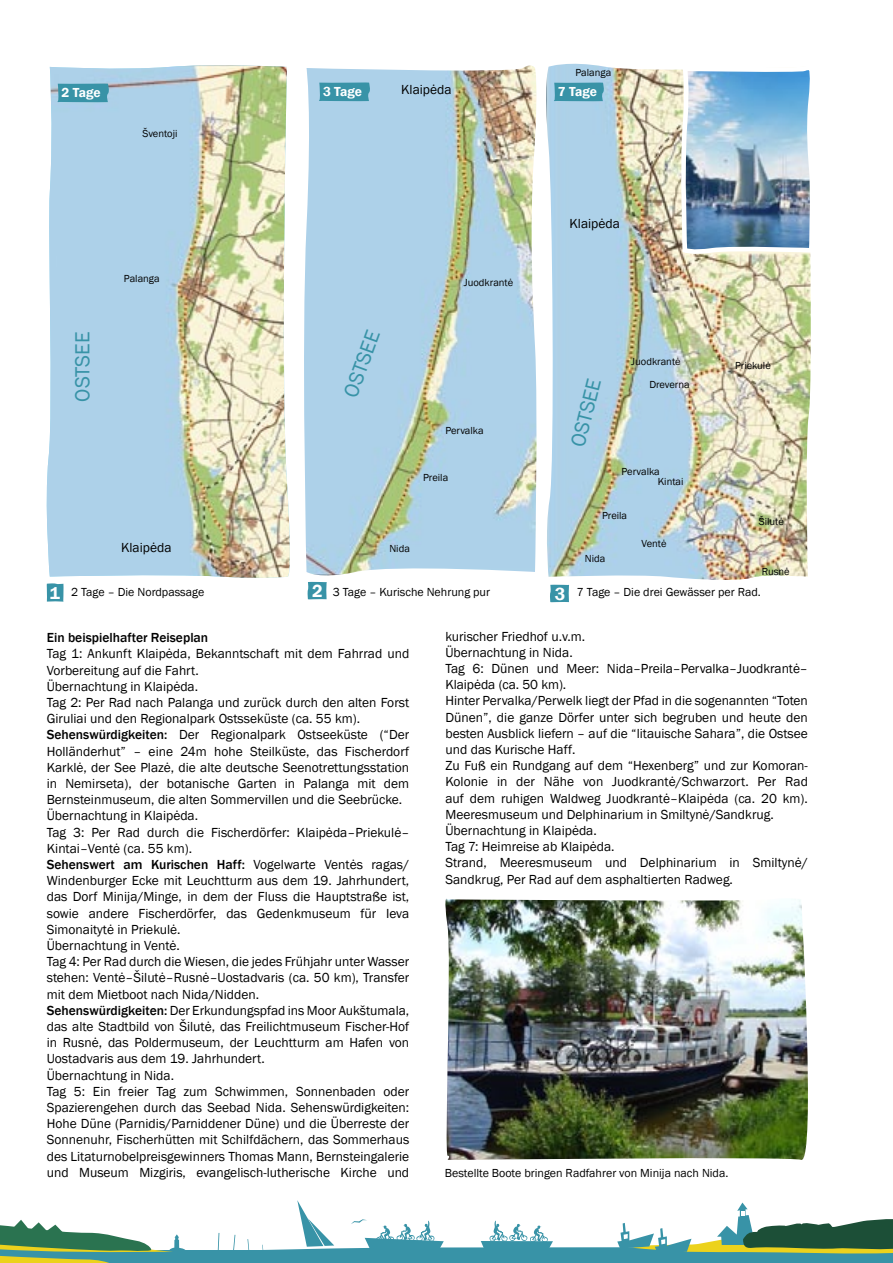
<style>
.page{position:relative;width:893px;height:1263px;background:#fff}
.page>*{position:absolute;margin:0;border:0;box-sizing:border-box;transform-origin:0 0}
.body_Minion{font:21px "Franklin Gothic";color:#3893a7}
.Body_bullets{font:600 18.15px "Franklin Gothic";color:#fff}
.Body_bullets-2{font:600 17.4px "Franklin Gothic";color:#fff}
.Body{font:13.5px/16.2px "Franklin Gothic";color:#000;text-align:justify}
.Body-2{font:500 13.5px "Franklin Gothic";color:#000}
.zemelaio_7{font:13.5px "Franklin Gothic";color:#000}
.poFoto{font:600 13.5px "Franklin Gothic";color:#fff}
.poFoto-2{font:12px "Franklin Gothic";color:#000}
.Paantraste_12{font:12px "Franklin Gothic";color:#000}
.zemelaio_7-2{font:10.5px "Franklin Gothic";color:#000}
.s1{font-weight:500}
</style>
<div class="page">
<svg style="left:0;top:1200px;width:893px;height:63px"></svg>
<img style="left:46px;top:65px;width:244px;height:513px">
<img style="left:546px;top:63px;width:265px;height:517px">
<img style="left:445px;top:898px;width:363px;height:262px">
<img style="left:304px;top:65px;width:233px;height:510px">
<svg style="left:57px;top:83px;width:53px;height:19px"></svg>
<svg style="left:318px;top:82px;width:53px;height:19px"></svg>
<svg style="left:553px;top:82px;width:52px;height:19px"></svg>
<svg style="left:47px;top:583px;width:17px;height:19px"></svg>
<svg style="left:307px;top:582px;width:20px;height:17px"></svg>
<svg style="left:550px;top:585px;width:19px;height:17px"></svg>
<img style="left:677px;top:64px;width:134px;height:189px">
<p class="zemelaio_7-2" style="left:575px;top:66px;width:37px">Palanga</p>
<p class="zemelaio_7" style="left:401px;top:81px;width:52px">Klaipėda</p>
<p class="poFoto" style="left:62px;top:84px;width:41px">2 Tage</p>
<p class="poFoto" style="left:323px;top:83px;width:41px">3 Tage</p>
<p class="poFoto" style="left:558px;top:83px;width:41px">7 Tage</p>
<p class="zemelaio_7-2" style="left:142px;top:127px;width:37px">Šventoji</p>
<p class="body_Minion" style="left:69px;top:402px;width:71px;rotate:-90deg">OSTSEE</p>
<p class="zemelaio_7-2" style="left:124px;top:272px;width:37px">Palanga</p>
<p class="zemelaio_7" style="left:121px;top:539px;width:52px">Klaipėda</p>
<p class="body_Minion" style="left:338px;top:392px;width:71px;rotate:-70deg">OSTSEE</p>
<p class="zemelaio_7-2" style="left:464px;top:276px;width:51px">Juodkrantė</p>
<p class="zemelaio_7-2" style="left:445px;top:424px;width:40px">Pervalka</p>
<p class="zemelaio_7-2" style="left:423px;top:471px;width:27px">Preila</p>
<p class="zemelaio_7-2" style="left:389px;top:542px;width:22px">Nida</p>
<p class="zemelaio_7" style="left:569px;top:215px;width:52px">Klaipėda</p>
<p class="body_Minion" style="left:565px;top:443px;width:71px;rotate:-76deg">OSTSEE</p>
<p class="zemelaio_7-2" style="left:631px;top:354px;width:51px">Juodkrantė</p>
<p class="zemelaio_7-2" style="left:649px;top:378px;width:42px">Dreverna</p>
<p class="zemelaio_7-2" style="left:622px;top:465px;width:40px">Pervalka</p>
<p class="zemelaio_7-2" style="left:602px;top:509px;width:27px">Preila</p>
<p class="zemelaio_7-2" style="left:585px;top:552px;width:22px">Nida</p>
<p class="zemelaio_7-2" style="left:658px;top:475px;width:27px">Kintai</p>
<p class="zemelaio_7-2" style="left:642px;top:537px;width:27px">Ventė</p>
<p class="zemelaio_7-2" style="left:735px;top:358px;width:37px">Priekulė</p>
<p class="zemelaio_7-2" style="left:759px;top:515px;width:27px">Šilutė</p>
<p class="zemelaio_7-2" style="left:762px;top:565px;width:29px">Rusnė</p>
<p class="Body_bullets-2" style="left:50px;top:582px;width:12px">1</p>
<p class="Paantraste_12" style="left:71px;top:585px;width:135px">2 Tage – Die Nordpassage</p>
<p class="Body_bullets" style="left:312px;top:579px;width:12px">2</p>
<p class="poFoto-2" style="left:333px;top:585px;width:159px">3 Tage – Kurische Nehrung pur</p>
<p class="Body_bullets" style="left:555px;top:582px;width:12px">3</p>
<p class="poFoto-2" style="left:577px;top:585px;width:186px">7 Tage – Die drei Gewässer per Rad.</p>
<p class="Body-2" style="left:47px;top:629px;width:163px">Ein beispielhafter Reiseplan</p>
<p class="Body" style="left:47px;top:646px;width:364px">Tag 1: Ankunft Klaipėda, Bekanntschaft mit dem Fahrrad und<br>Vorbereitung auf die Fahrt.</p>
<p class="Body" style="left:47px;top:678px;width:153px">Übernachtung in Klaipėda.</p>
<p class="Body" style="left:47px;top:695px;width:364px">Tag 2: Per Rad nach Palanga und zurück durch den alten Forst<br>Giruliai und den Regionalpark Ostsseküste (ca. 55 km).</p>
<p class="Body" style="left:47px;top:727px;width:364px"><span class="s1">Sehenswürdigkeiten:</span> Der Regionalpark Ostseeküste (“Der Holländerhut” – eine 24m hohe Steilküste, das Fischerdorf Karklė, der See Plazė, die alte deutsche Seenotrettungsstation in Nemirseta), der botanische Garten in Palanga mit dem Bernsteinmuseum, die alten Sommervillen und die Seebrücke.</p>
<p class="Body" style="left:47px;top:808px;width:153px">Übernachtung in Klaipėda.</p>
<p class="Body" style="left:47px;top:824px;width:364px">Tag 3: Per Rad durch die Fischerdörfer: Klaipėda–Priekulė–<br>Kintai–Ventė (ca. 55 km).</p>
<p class="Body" style="left:47px;top:857px;width:364px"><span class="s1">Sehenswert am Kurischen Haff:</span> Vogelwarte Ventės ragas/ Windenburger Ecke mit Leuchtturm aus dem 19. Jahrhundert, das Dorf Minija/Minge, in dem der Fluss die Hauptstraße ist, sowie andere Fischerdörfer, das Gedenkmuseum für Ieva Simonaitytė in Priekulė.</p>
<p class="Body" style="left:47px;top:938px;width:135px">Übernachtung in Ventė.</p>
<p class="Body" style="left:47px;top:954px;width:364px">Tag 4: Per Rad durch die Wiesen, die jedes Frühjahr unter Wasser stehen: Ventė–Šilutė–Rusnė–Uostadvaris (ca. 50 km), Transfer mit dem Mietboot nach Nida/Nidden.</p>
<p class="Body" style="left:47px;top:1002px;width:364px"><span class="s1">Sehenswürdigkeiten:</span> Der Erkundungspfad ins Moor Aukštumala, das alte Stadtbild von Šilutė, das Freilichtmuseum Fischer-Hof in Rusnė, das Poldermuseum, der Leuchtturm am Hafen von Uostadvaris aus dem 19. Jahrhundert.</p>
<p class="Body" style="left:47px;top:1067px;width:129px">Übernachtung in Nida.</p>
<p class="Body" style="left:47px;top:1083px;width:364px">Tag 5: Ein freier Tag zum Schwimmen, Sonnenbaden oder Spazierengehen durch das Seebad Nida. Sehenswürdigkeiten:<br>Hohe Düne (Parnidis/Parniddener Düne) und die Überreste der Sonnenuhr, Fischerhütten mit Schilfdächern, das Sommerhaus des Litaturnobelpreisgewinners Thomas Mann, Bernsteingalerie und Museum Mizgiris, evangelisch-lutherische Kirche und</p>
<p class="Body" style="left:445px;top:628px;width:141px">kurischer Friedhof u.v.m.</p>
<p class="Body" style="left:445px;top:644px;width:129px">Übernachtung in Nida.</p>
<p class="Body" style="left:445px;top:661px;width:364px">Tag 6: Dünen und Meer: Nida–Preila–Pervalka–Juodkrantė–<br>Klaipėda (ca. 50 km).</p>
<p class="Body" style="left:445px;top:693px;width:364px">Hinter Pervalka/Perwelk liegt der Pfad in die sogenannten “Toten Dünen”, die ganze Dörfer unter sich begruben und heute den besten Ausblick liefern – auf die “litauische Sahara”, die Ostsee und das Kurische Haff.</p>
<p class="Body" style="left:445px;top:758px;width:364px">Zu Fuß ein Rundgang auf dem “Hexenberg” und zur Komoran-Kolonie in der Nähe von Juodkrantė/Schwarzort. Per Rad auf dem ruhigen Waldweg Juodkrantė–Klaipėda (ca. 20 km).<br>Meeresmuseum und Delphinarium in Smiltynė/Sandkrug.</p>
<p class="Body" style="left:445px;top:823px;width:153px">Übernachtung in Klaipėda.</p>
<p class="Body" style="left:445px;top:839px;width:171px">Tag 7: Heimreise ab Klaipėda.</p>
<p class="Body" style="left:445px;top:855px;width:364px">Strand, Meeresmuseum und Delphinarium in Smiltynė/<br>Sandkrug, Per Rad auf dem asphaltierten Radweg.</p>
<p class="poFoto-2" style="left:445px;top:1165px;width:285px">Bestellte Boote bringen Radfahrer von Minija nach Nida.</p>
</div>
